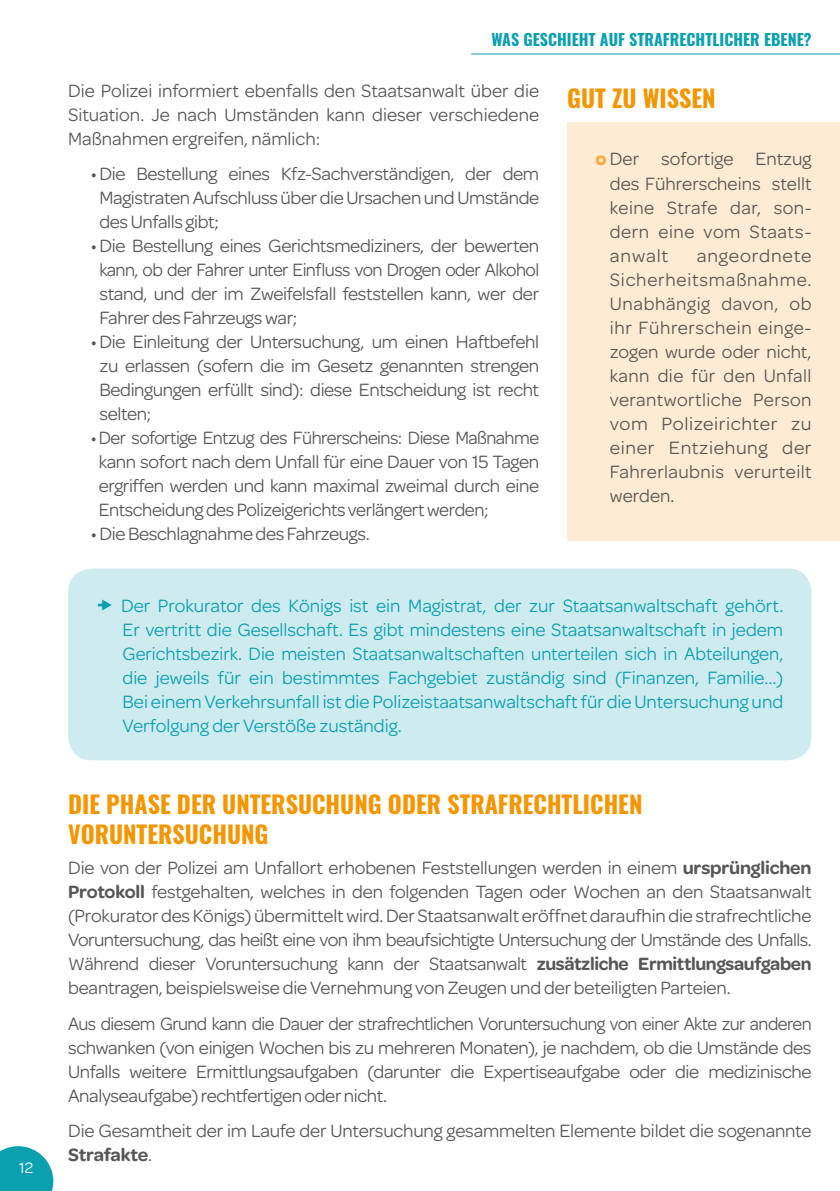
<style>
.page{position:relative;width:840px;height:1191px;background:#fff}
.page>*{position:absolute;margin:0;border:0;box-sizing:border-box;transform-origin:0 0}
.t1{font:700 24px/30px "Oswald";color:#f49600}
.t2{font:19px/24px "Omnes";letter-spacing:-.02em;color:#575756;text-align:justify}
.t3{font:19px/24px "Omnes";color:#0aa0af;text-align:justify}
.t4{font:19px/24px "Omnes";letter-spacing:-.02em;color:#575756;text-align:justify;scale:.96 1}
.t5{font:700 16px "Oswald";color:#0aa0af}
.t6{font:16px "Omnes";color:#fff}
.s1{font-weight:700;color:#f8ac41}
.s2{font-weight:600}
</style>
<div class="page">
<div style="left:68px;top:568px;width:743px;height:192px;background:#ceecef;border-radius:24px"></div>
<div style="left:567px;top:122px;width:272px;height:418px;background:#feebd3"></div>
<hr style="left:471px;top:54px;width:368px;height:1px;background:#0aa0af">
<svg style="left:0;top:1146px;width:53px;height:45px;background:#28abb9"></svg>
<p class="t6" style="left:19px;top:1159px;width:15px">12</p>
<p class="t5" style="left:491px;top:28px;width:321px">WAS GESCHIEHT AUF STRAFRECHTLICHER EBENE?</p>
<p class="t2" style="left:68px;top:79px;width:472px">Die Polizei informiert ebenfalls den Staatsanwalt über die Situation. Je nach Umständen kann dieser verschiedene Maßnahmen ergreifen, nämlich:</p>
<p class="t2" style="left:99px;top:162px;width:441px;text-indent:-9px">• Die Bestellung eines Kfz-Sachverständigen, der dem Magistraten Aufschluss über die Ursachen und Umstände des Unfalls gibt;</p>
<p class="t2" style="left:99px;top:234px;width:441px;text-indent:-9px">• Die Bestellung eines Gerichtsmediziners, der bewerten kann, ob der Fahrer unter Einfluss von Drogen oder Alkohol stand, und der im Zweifelsfall feststellen kann, wer der Fahrer des Fahrzeugs war;</p>
<p class="t2" style="left:99px;top:330px;width:441px;text-indent:-9px">• Die Einleitung der Untersuchung, um einen Haftbefehl zu erlassen (sofern die im Gesetz genannten strengen Bedingungen erfüllt sind): diese Entscheidung ist recht selten;</p>
<p class="t2" style="left:99px;top:426px;width:441px;text-indent:-8px">• Der sofortige Entzug des Führerscheins: Diese Maßnahme kann sofort nach dem Unfall für eine Dauer von 15 Tagen ergriffen werden und kann maximal zweimal durch eine Entscheidung des Polizeigerichts verlängert werden;</p>
<p class="t2" style="left:91px;top:522px;width:280px">• Die Beschlagnahme des Fahrzeugs.</p>
<p class="t1" style="left:567px;top:84px;width:150px">GUT ZU WISSEN</p>
<p class="t2" style="left:609px;top:147px;width:203px;text-indent:-14px"><span class="s1">o</span> Der sofortige Entzug des Führerscheins stellt keine Strafe dar, son&shy;dern eine vom Staats&shy;anwalt</p>
<p class="t2" style="left:609px;top:243px;width:203px;text-indent:87px">angeordnete Sicherheitsmaßnahme.<br>Unabhängig davon, ob ihr Führerschein einge&shy;zogen wurde oder nicht, kann die für den Unfall verantwortliche Person vom Polizeirichter zu einer Entziehung der Fahrerlaubnis verurteilt werden.</p>
<p class="t3" style="left:121px;top:593px;width:663px">Der Prokurator des Königs ist ein Magistrat, der zur Staatsanwaltschaft gehört.<br>Er vertritt die Gesellschaft. Es gibt mindestens eine Staatsanwaltschaft in jedem Gerichtsbezirk. Die meisten Staatsanwaltschaften unterteilen sich in Abteilungen, die jeweils für ein bestimmtes Fachgebiet zuständig sind (Finanzen, Familie...)<br>Bei einem Verkehrsunfall ist die Polizeistaatsanwaltschaft für die Untersuchung und Verfolgung der Verstöße zuständig.</p>
<p class="t1" style="left:68px;top:790px;width:575px">DIE PHASE DER UNTERSUCHUNG ODER STRAFRECHTLICHEN<br>VORUNTERSUCHUNG</p>
<p class="t2" style="left:68px;top:856px;width:744px">Die von der Polizei am Unfallort erhobenen Feststellungen werden in einem <span class="s2">ursprünglichen Protokoll</span> festgehalten, welches in den folgenden Tagen oder Wochen an den Staatsanwalt (Prokurator des Königs) übermittelt wird. Der Staatsanwalt eröffnet daraufhin die strafrechtliche Voruntersuchung, das heißt eine von ihm beaufsichtigte Untersuchung der Umstände des Unfalls.<br>Während dieser Voruntersuchung kann der Staatsanwalt <span class="s2">zusätzliche Ermittlungsaufgaben </span>beantragen, beispielsweise die Vernehmung von Zeugen und der beteiligten Parteien.</p>
<p class="t4" style="left:68px;top:1011px;width:775px">Aus diesem Grund kann die Dauer der strafrechtlichen Voruntersuchung von einer Akte zur anderen schwanken (von einigen Wochen bis zu mehreren Monaten), je nachdem, ob die Umstände des Unfalls weitere Ermittlungsaufgaben (darunter die Expertiseaufgabe oder die medizinische Analyseaufgabe) rechtfertigen oder nicht.</p>
<p class="t2" style="left:68px;top:1118px;width:744px">Die Gesamtheit der im Laufe der Untersuchung gesammelten Elemente bildet die sogenannte<br><span class="s2">Strafakte</span>.</p>
</div>
